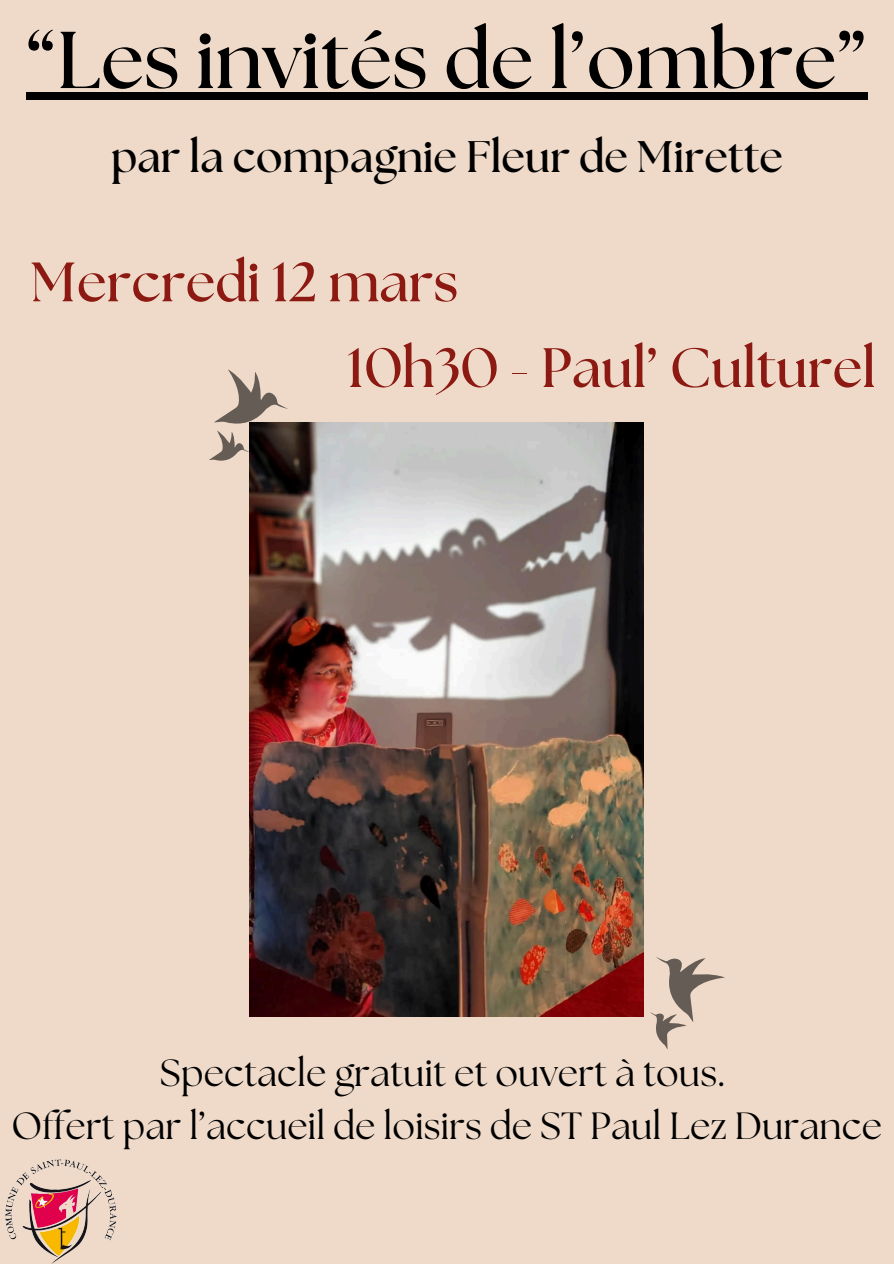
<style>
.page{position:relative;width:894px;height:1264px;background:#fff}
.page>*{position:absolute;margin:0;border:0;box-sizing:border-box;transform-origin:0 0}
.t1{font:700 80.4px "The Seasons";color:#000}
.t2{font:700 55.35px "The Seasons";color:#8c1a13}
.t3{font:700 44.1px "The Seasons";color:#000}
.t4{font:37.8px "The Seasons";color:#000}
</style>
<div class="page">
<div style="left:0;top:0;width:893px;height:1263px;background:#efdac9"></div>
<img style="left:249px;top:422px;width:394px;height:594px">
<img style="left:5px;top:1159px;width:112px;height:104px">
<div style="left:26px;top:92px;width:841px;height:7px;background:#000"></div>
<svg style="left:209px;top:369px;width:87px;height:106px"></svg>
<svg style="left:638px;top:940px;width:87px;height:110px"></svg>
<h1 class="t1" style="left:26px;top:24px;width:842px">“Les invités de l’ombre”</h1>
<p class="t3" style="left:111px;top:137px;width:673px">par la compagnie Fleur de Mirette</p>
<p class="t2" style="left:31px;top:257px;width:429px">Mercredi 12 mars</p>
<h2 class="t2" style="left:346px;top:343px;width:530px">10h30 - Paul’ Culturel</h2>
<h3 class="t4" style="left:160px;top:1055px;width:567px">Spectacle gratuit et ouvert à tous.</h3>
<h2 class="t4" style="left:12px;top:1108px;width:871px">Offert par l’accueil de loisirs de ST Paul Lez Durance</h2>
</div>
